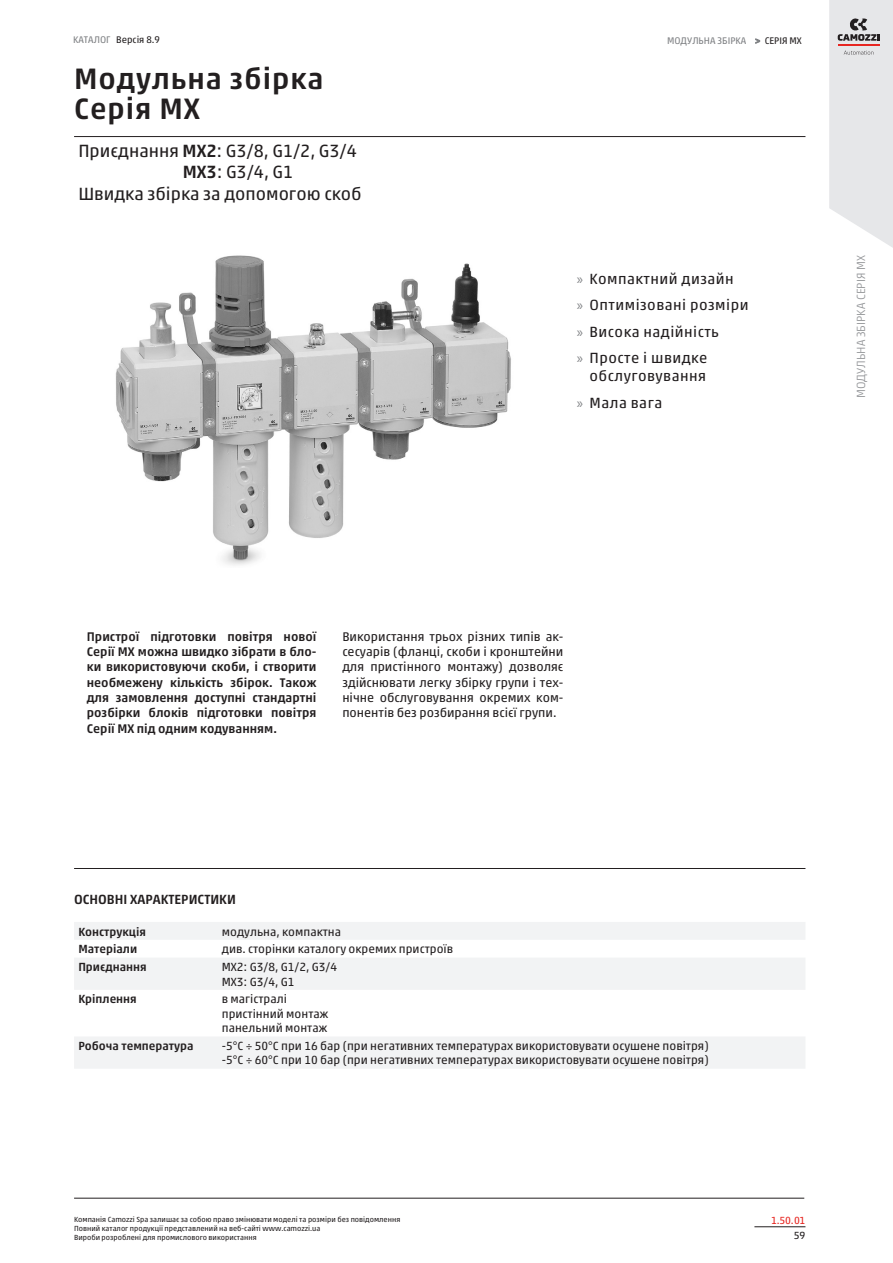
<style>
.page{position:relative;width:893px;height:1263px;background:#fff}
.page>*{position:absolute;margin:0;border:0;box-sizing:border-box;transform-origin:0 0}
.overtureTitle_value{font:500 30px "Akko W1 G";letter-spacing:.03em;color:#231f20}
.overtureSubtitle_val{font:18px "Akko W1 G";color:#231f20}
.t1{font:15px/18px "Akko W1 G";letter-spacing:.03em;color:#231f20;text-align:right}
.sectionTitle_value{font:500 13.5px "Akko W1 G";color:#231f20}
.normalBold_value{font:500 12.75px/15.3px "Akko W1 G";color:#231f20;text-align:justify}
.normal_value{font:12.75px/15.3px "Akko W1 G";color:#231f20;text-align:justify}
.properties_value{font:12px "Akko W1 G";color:#231f20}
.properties_name{font:500 12px "Akko W1 G";color:#231f20}
.t2{font:300 12px "Akko W1 G";color:#939598}
.t3{font:10.5px "Akko W1 G";color:#e72621}
.t4{font:10.5px "Akko W1 G";color:#231f20}
.t5{font:9.75px "Akko W1 G";color:#808285}
.t6{font:9.75px "Akko W1 G";color:#231f20}
.t7{font:7.5px/9px "Akko W1 G";color:#231f20}
.s1{color:#808285}
.s2{color:#231f20}
.s3{font-weight:500}
.s4{font-family:"Myriad Pro";color:#808285}
</style>
<div class="page">
<svg style="left:829px;top:0;width:64px;height:248px;background:#e3e4e6"></svg>
<hr style="left:838px;top:44px;width:41px;height:2px;background:#e72621">
<hr style="left:754px;top:1226px;width:51px;height:1px;background:#231f20">
<hr style="left:74px;top:136px;width:731px;height:1px;background:#231f20">
<hr style="left:74px;top:868px;width:731px;height:1px;background:#231f20">
<hr style="left:74px;top:1198px;width:730px;height:1px;background:#231f20">
<svg style="left:74px;top:922px;width:731px;height:146px;fill:#f2f3f4"></svg>
<img style="left:115px;top:255px;width:396px;height:310px">
<p class="t6" style="left:73px;top:33px;width:88px"><span class="s1">КАТАЛОГ</span> Версія 8.9</p>
<p class="t5" style="left:667px;top:33px;width:136px">МОДУЛЬНА ЗБІРКА &gt; <span class="s2">СЕРІЯ MX</span></p>
<p class="overtureTitle_value" style="left:74px;top:57px;width:251px">Модульна збірка</p>
<p class="overtureTitle_value" style="left:74px;top:87px;width:127px">Серія MX</p>
<p class="overtureSubtitle_val" style="left:78px;top:138px;width:280px">Приєднання <span class="s3">MX2</span>: G3/8, G1/2, G3/4</p>
<p class="overtureSubtitle_val" style="left:183px;top:159px;width:112px"><span class="s3">MX3</span>: G3/4, G1</p>
<p class="overtureSubtitle_val" style="left:78px;top:181px;width:285px">Швидка збірка за допомогою скоб</p>
<p class="t1" style="left:577px;top:269px;width:158px"><span class="s4">»</span> Компактний дизайн</p>
<p class="t1" style="left:577px;top:295px;width:173px"><span class="s4">»</span> Оптимізовані розміри</p>
<p class="t1" style="left:577px;top:322px;width:144px"><span class="s4">»</span> Висока надійність</p>
<p class="t1" style="left:577px;top:348px;width:132px"><span class="s4">»</span> Просте і швидке обслуговування</p>
<p class="t1" style="left:577px;top:393px;width:87px"><span class="s4">»</span> Мала вага</p>
<p class="t2" style="left:852px;top:398px;width:145px;rotate:-90deg">МОДУЛЬНА ЗБІРКА СЕРІЯ MX</p>
<p class="normalBold_value" style="left:87px;top:628px;width:231px">Пристрої підготовки повітря нової Серії MX можна швидко зібрати в бло&shy;ки використовуючи скоби, і створити необмежену кількість збірок. Також для замовлення доступні стандартні розбірки блоків підготовки повітря Серії МХ під одним кодуванням.</p>
<p class="normal_value" style="left:342px;top:628px;width:223px">Використання трьох різних типів ак&shy;сесуарів (фланці, скоби і кронштейни для пристінного монтажу) дозволяє здійснювати легку збірку групи і тех&shy;нічне обслуговування окремих ком&shy;понентів без розбирання всієї групи.</p>
<p class="sectionTitle_value" style="left:74px;top:889px;width:163px">ОСНОВНІ ХАРАКТЕРИСТИКИ</p>
<p class="properties_name" style="left:78px;top:922px;width:69px">Конструкція</p>
<p class="properties_value" style="left:222px;top:923px;width:121px">модульна, компактна</p>
<p class="properties_name" style="left:78px;top:940px;width:60px">Матеріали</p>
<p class="properties_value" style="left:222px;top:940px;width:233px">див. сторінки каталогу окремих пристроїв</p>
<p class="properties_name" style="left:78px;top:958px;width:70px">Приєднання</p>
<p class="properties_value" style="left:222px;top:958px;width:117px">MX2: G3/8, G1/2, G3/4</p>
<p class="properties_value" style="left:222px;top:973px;width:74px">MX3: G3/4, G1</p>
<p class="properties_name" style="left:78px;top:990px;width:60px">Кріплення</p>
<p class="properties_value" style="left:222px;top:990px;width:67px">в магістралі</p>
<p class="properties_value" style="left:222px;top:1005px;width:108px">пристінний монтаж</p>
<p class="properties_value" style="left:222px;top:1019px;width:107px">панельний монтаж</p>
<p class="properties_name" style="left:78px;top:1037px;width:117px">Робоча температура</p>
<p class="properties_value" style="left:222px;top:1037px;width:488px">-5°C ÷ 50°C при 16 бар (при негативних температурах використовувати осушене повітря)</p>
<p class="properties_value" style="left:222px;top:1052px;width:488px">-5°C ÷ 60°C при 10 бар (при негативних температурах використовувати осушене повітря)</p>
<p class="t7" style="left:74px;top:1214px;width:328px">Компанія Camozzi Spa залишає за собою право змінювати моделі та розміри без повідомлення<br>Повний каталог продукції представлений на веб-сайті www.camozzi.ua<br>Вироби розроблені для промислового використання</p>
<p class="t3" style="left:771px;top:1212px;width:36px">1.50.01</p>
<p class="t4" style="left:794px;top:1228px;width:13px">59</p>
</div>
